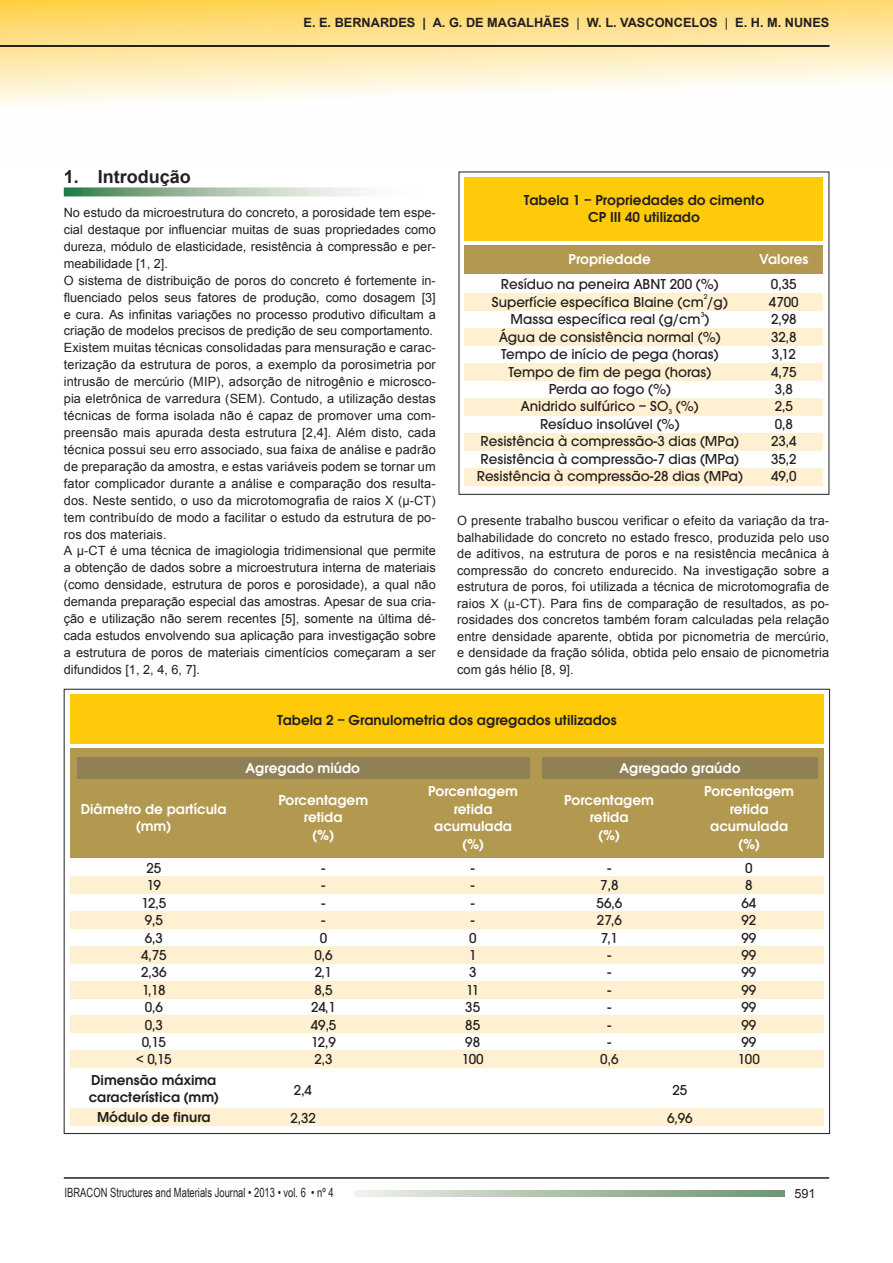
<style>
.page{position:relative;width:893px;height:1263px;background:#fff}
.page>*{position:absolute;margin:0;border:0;box-sizing:border-box;transform-origin:0 0}
.t1{font:700 18px "Arial";color:#231f20}
.t2{font:15px/17.4px "Avant Garde Md ITC";color:#231f20;text-align:center}
.t3{font:600 15px/17.5px "Avant Garde ITC";color:#fff;text-align:center}
.t4{font:600 15px/17.5px "Avant Garde ITC";color:#231f20;text-align:center}
.t5{font:15px/17.4px "Avant Garde Md ITC";letter-spacing:-.045em;color:#231f20;text-align:center}
.t6{font:12.75px/17px "Arial";color:#231f20}
.t7{font:700 12.75px "Arial";color:#231f20}
.t8{font:12.75px "Arial Narrow";color:#231f20;scale:.9 1}
.t9{font:7.5px "Avant Garde Md ITC";color:#231f20}
.s1{font-weight:400}
</style>
<div class="page">
<svg style="left:0;top:0;width:893px;height:105px"></svg>
<hr style="left:0;top:45px;width:829px;height:2px;background:#231f20">
<svg style="left:64px;top:187px;width:299px;height:9px;background:#a6c2ab"></svg>
<hr style="left:64px;top:1177px;width:765px;height:2px;background:#231f20">
<svg style="left:354px;top:1190px;width:431px;height:6px;background:#acc0aa"></svg>
<div style="left:464px;top:177px;width:359px;height:63px;background:#feca0a"></div>
<div style="left:464px;top:245px;width:359px;height:29px;background:#b39950"></div>
<div style="left:464px;top:293px;width:359px;height:17px;background:#fef0d0"></div>
<div style="left:464px;top:328px;width:359px;height:18px;background:#fef0d0"></div>
<div style="left:464px;top:363px;width:359px;height:17px;background:#fef0d0"></div>
<div style="left:464px;top:398px;width:359px;height:17px;background:#fef0d0"></div>
<div style="left:464px;top:433px;width:359px;height:18px;background:#fef0d0"></div>
<div style="left:464px;top:468px;width:359px;height:18px;background:#fef0d0"></div>
<div style="left:70px;top:876px;width:753px;height:18px;background:#fef0d0"></div>
<div style="left:70px;top:911px;width:753px;height:18px;background:#fef0d0"></div>
<div style="left:70px;top:946px;width:753px;height:18px;background:#fef0d0"></div>
<div style="left:70px;top:981px;width:753px;height:17px;background:#fef0d0"></div>
<div style="left:70px;top:1015px;width:753px;height:18px;background:#fef0d0"></div>
<div style="left:70px;top:1050px;width:753px;height:17px;background:#fef0d0"></div>
<div style="left:70px;top:1108px;width:753px;height:18px;background:#fef0d0"></div>
<div style="left:70px;top:695px;width:753px;height:49px;background:#feca0a"></div>
<div style="left:70px;top:748px;width:753px;height:110px;background:#b39950"></div>
<div style="left:77px;top:757px;width:452px;height:21px;background:#8f8055"></div>
<div style="left:542px;top:757px;width:276px;height:21px;background:#8f8055"></div>
<p class="t7" style="left:303px;top:15px;width:527px">E. E. BERNARDES | A. G. DE MAGALHÃES <span class="s1">|</span> W. L. VASCONCELOS <span class="s1">|</span> E. H. M. NUNES</p>
<h1 class="t1" style="left:64px;top:165px;width:129px">1. Introdução</h1>
<p class="t6" style="left:64px;top:204px;width:374px">No estudo da microestrutura do concreto, a porosidade tem espe&shy;cial destaque por influenciar muitas de suas propriedades como dureza, módulo de elasticidade, resistência à compressão e per&shy;meabilidade [1, 2].<br>O sistema de distribuição de poros do concreto é fortemente in&shy;fluenciado pelos seus fatores de produção, como dosagem [3] e cura. As infinitas variações no processo produtivo dificultam a criação de modelos precisos de predição de seu comportamento.<br>Existem muitas técnicas consolidadas para mensuração e carac&shy;terização da estrutura de poros, a exemplo da porosimetria por intrusão de mercúrio (MIP), adsorção de nitrogênio e microsco&shy;pia eletrônica de varredura (SEM). Contudo, a utilização destas técnicas de forma isolada não é capaz de promover uma com&shy;preensão mais apurada desta estrutura [2,4]. Além disto, cada técnica possui seu erro associado, sua faixa de análise e padrão de preparação da amostra, e estas variáveis podem se tornar um fator complicador durante a análise e comparação dos resulta&shy;dos. Neste sentido, o uso da microtomografia de raios X (µ-CT) tem contribuído de modo a facilitar o estudo da estrutura de po&shy;ros dos materiais.<br>A µ-CT é uma técnica de imagiologia tridimensional que permite a obtenção de dados sobre a microestrutura interna de materiais (como densidade, estrutura de poros e porosidade), a qual não demanda preparação especial das amostras. Apesar de sua cria&shy;ção e utilização não serem recentes [5], somente na última dé&shy;cada estudos envolvendo sua aplicação para investigação sobre a estrutura de poros de materiais cimentícios começaram a ser difundidos [1, 2, 4, 6, 7].</p>
<p class="t4" style="left:524px;top:191px;width:242px">Tabela 1 – Propriedades do cimento<br>CP III 40 utilizado</p>
<p class="t3" style="left:568px;top:251px;width:84px">Propriedade</p>
<p class="t3" style="left:760px;top:251px;width:50px">Valores</p>
<p class="t2" style="left:501px;top:276px;width:219px">Resíduo na peneira ABNT 200 (%)</p>
<p class="t9" style="left:704px;top:293px;width:5px">2</p>
<p class="t2" style="left:492px;top:293px;width:238px">Superfície específica Blaine (cm /g)</p>
<p class="t9" style="left:701px;top:310px;width:5px">3</p>
<p class="t2" style="left:499px;top:311px;width:223px">Massa específica real (g/cm )<br>Água de consistência normal (%)<br>Tempo de início de pega (horas)<br>Tempo de fim de pega (horas)<br>Perda ao fogo (%)<br>Anidrido sulfúrico – SO (%)</p>
<p class="t2" style="left:769px;top:276px;width:31px">0,35<br>4700<br>2,98<br>32,8<br>3,12<br>4,75<br>3,8<br>2,5<br>0,8<br>23,4<br>35,2<br>49,0</p>
<p class="t9" style="left:668px;top:408px;width:5px">3</p>
<p class="t2" style="left:477px;top:415px;width:268px">Resíduo insolúvel (%)<br>Resistência à compressão-3 dias (MPa)<br>Resistência à compressão-7 dias (MPa)<br>Resistência à compressão-28 dias (MPa)</p>
<p class="t6" style="left:457px;top:513px;width:374px;line-height:16.5px;text-align:justify">O presente trabalho buscou verificar o efeito da variação da tra&shy;balhabilidade do concreto no estado fresco, produzida pelo uso de aditivos, na estrutura de poros e na resistência mecânica à compressão do concreto endurecido. Na investigação sobre a estrutura de poros, foi utilizada a técnica de microtomografia de raios X ( -CT). Para fins de comparação de resultados, as po&shy;rosidades dos concretos também foram calculadas pela relação entre densidade aparente, obtida por picnometria de mercúrio, e densidade da fração sólida, obtida pelo ensaio de picnometria com gás hélio [8, 9].</p>
<p class="t3" style="left:81px;top:800px;width:147px">Diâmetro de partícula (mm)</p>
<p class="t4" style="left:277px;top:711px;width:341px">Tabela 2 – Granulometria dos agregados utilizados</p>
<p class="t3" style="left:246px;top:759px;width:116px">Agregado miúdo</p>
<p class="t3" style="left:619px;top:759px;width:123px">Agregado graúdo</p>
<p class="t3" style="left:278px;top:791px;width:91px">Porcentagem retida<br>(%)</p>
<p class="t3" style="left:428px;top:782px;width:91px">Porcentagem retida acumulada (%)</p>
<p class="t3" style="left:564px;top:791px;width:91px">Porcentagem retida<br>(%)</p>
<p class="t3" style="left:704px;top:782px;width:91px">Porcentagem retida acumulada (%)</p>
<p class="t2" style="left:462px;top:859px;width:23px">-<br>-<br>-<br>-<br>0<br>1<br>3<br>11<br>35<br>85<br>98<br>100</p>
<p class="t2" style="left:597px;top:859px;width:27px">-<br>7,8<br>56,6<br>27,6<br>7,1<br>-<br>-<br>-<br>-<br>-<br>-<br>0,6</p>
<p class="t2" style="left:738px;top:859px;width:23px">0<br>8<br>64<br>92<br>99<br>99<br>99<br>99<br>99<br>99<br>99<br>100</p>
<p class="t5" style="left:136px;top:859px;width:37px">25<br>19<br>12,5<br>9,5<br>6,3<br>4,75<br>2,36<br>1,18<br>0,6<br>0,3<br>0,15 &lt; 0,15</p>
<p class="t2" style="left:311px;top:859px;width:27px">-<br>-<br>-<br>-<br>0<br>0,6<br>2,1<br>8,5<br>24,1<br>49,5<br>12,9<br>2,3</p>
<p class="t2" style="left:290px;top:1076px;width:27px;line-height:27.9px;text-align:left">2,4<br>2,32</p>
<p class="t2" style="left:667px;top:1076px;width:27px;line-height:27.9px">25<br>6,96</p>
<p class="t4" style="left:89px;top:1071px;width:131px;text-align:left">Dimensão máxima característica (mm)</p>
<p class="t4" style="left:97px;top:1108px;width:115px">Módulo de finura</p>
<p class="t8" style="left:65px;top:1183px;width:300px">IBRACON Structures and Materials Journal • 2013 • vol. 6 • nº 4</p>
<p class="t6" style="left:794px;top:1185px;width:23px">591</p>
</div>
